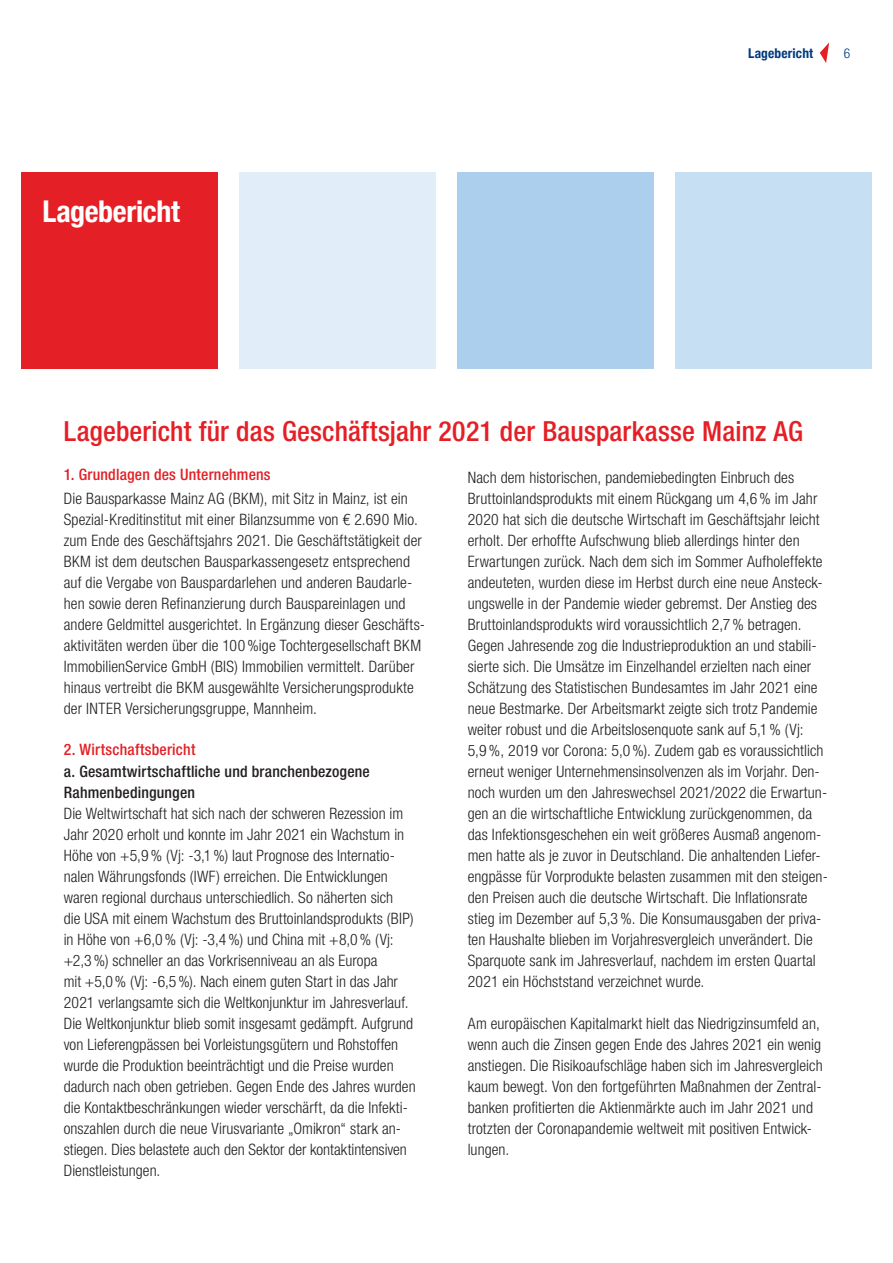
<style>
.page{position:relative;width:893px;height:1263px;background:#fff}
.page>*{position:absolute;margin:0;border:0;box-sizing:border-box;transform-origin:0 0}
.Register{font:700 condensed 30px "Helvetica Neue";letter-spacing:-.01em;color:#fff}
.Head___Norm{font:500 condensed 27.75px "Helvetica Neue LT Pro";letter-spacing:.005em;color:#e41f25}
.Copy_-_Inhalt{font:300 condensed 15.75px/21px "Helvetica Neue LT Pro";letter-spacing:.005em;color:#231f20}
.Copy_-_Sub_1{font:500 condensed 15.75px "Helvetica Neue LT Pro";letter-spacing:.01em;color:#e41f25}
.t1{font:700 condensed 13.5px "Helvetica Neue";letter-spacing:.01em;color:#013b7f}
.t2{font:300 condensed 13.5px "Helvetica Neue LT Pro";color:#013b7f}
.s1{font-weight:500}
</style>
<div class="page">
<div style="left:239px;top:172px;width:197px;height:197px;background:#e1edf8"></div>
<div style="left:21px;top:172px;width:197px;height:197px;background:#e41f25"></div>
<div style="left:457px;top:172px;width:197px;height:197px;background:#accfed"></div>
<div style="left:675px;top:172px;width:197px;height:197px;background:#c7dff2"></div>
<svg style="left:820px;top:42px;width:9px;height:21px"></svg>
<p class="Register" style="left:43px;top:187px;width:139px">Lagebericht</p>
<p class="t1" style="left:748px;top:42px;width:67px">Lagebericht</p>
<p class="t2" style="left:844px;top:45px;width:8px">6</p>
<p class="Head___Norm" style="left:64px;top:415px;width:741px">Lagebericht für das Geschäftsjahr 2021 der Bausparkasse Mainz AG</p>
<p class="Copy_-_Sub_1" style="left:64px;top:465px;width:208px">1. Grundlagen des Unternehmens</p>
<p class="Copy_-_Inhalt" style="left:64px;top:488px;width:363px">Die Bausparkasse Mainz AG (BKM), mit Sitz in Mainz, ist ein Spezial-Kreditinstitut mit einer Bilanzsumme von € 2.690 Mio. zum Ende des Geschäftsjahrs 2021. Die Geschäftstätigkeit der BKM ist dem deutschen Bausparkassengesetz entsprechend auf die Vergabe von Bauspardarlehen und anderen Baudarle&shy;hen sowie deren Refinanzierung durch Bauspareinlagen und andere Geldmittel ausgerichtet. In Ergänzung dieser Geschäfts&shy;aktivitäten werden über die 100 %ige Tochtergesellschaft BKM ImmobilienService GmbH (BIS) Immobilien vermittelt. Darüber hinaus vertreibt die BKM ausgewählte Versicherungsprodukte der INTER Versicherungsgruppe, Mannheim.</p>
<p class="Copy_-_Sub_1" style="left:64px;top:740px;width:133px">2. Wirtschaftsbericht</p>
<p class="Copy_-_Inhalt" style="left:64px;top:761px;width:353px"><span class="s1">a. Gesamtwirtschaftliche und branchenbezogene Rahmenbedingungen<br></span>Die Weltwirtschaft hat sich nach der schweren Rezession im Jahr 2020 erholt und konnte im Jahr 2021 ein Wachstum in Höhe von +5,9% (Vj: -3,1%) laut Prognose des Internatio&shy;nalen Währungsfonds (IWF) erreichen. Die Entwicklungen waren regional durchaus unterschiedlich. So näherten sich<br>die USA mit einem Wachstum des Bruttoinlandsprodukts (BIP) in Höhe von +6,0% (Vj: -3,4%) und China mit +8,0% (Vj: +2,3%) schneller an das Vorkrisenniveau an als Europa<br>mit +5,0% (Vj: -6,5%). Nach einem guten Start in das Jahr 2021 verlangsamte sich die Weltkonjunktur im Jahresverlauf.<br>Die Weltkonjunktur blieb somit insgesamt gedämpft. Aufgrund von Lieferengpässen bei Vorleistungsgütern und Rohstoffen wurde die Produktion beeinträchtigt und die Preise wurden dadurch nach oben getrieben. Gegen Ende des Jahres wurden die Kontaktbeschränkungen wieder verschärft, da die Infekti&shy;onszahlen durch die neue Virusvariante „Omikron“ stark an&shy;stiegen. Dies belastete auch den Sektor der kontaktintensiven Dienstleistungen.</p>
<p class="Copy_-_Inhalt" style="left:468px;top:467px;width:362px">Nach dem historischen, pandemiebedingten Einbruch des Bruttoinlandsprodukts mit einem Rückgang um 4,6% im Jahr 2020 hat sich die deutsche Wirtschaft im Geschäftsjahr leicht erholt. Der erhoffte Aufschwung blieb allerdings hinter den Erwartungen zurück. Nach dem sich im Sommer Aufholeffekte andeuteten, wurden diese im Herbst durch eine neue Ansteck&shy;ungswelle in der Pandemie wieder gebremst. Der Anstieg des Bruttoinlandsprodukts wird voraussichtlich 2,7% betragen.<br>Gegen Jahresende zog die Industrieproduktion an und stabili&shy;sierte sich. Die Umsätze im Einzelhandel erzielten nach einer Schätzung des Statistischen Bundesamtes im Jahr 2021 eine neue Bestmarke. Der Arbeitsmarkt zeigte sich trotz Pandemie weiter robust und die Arbeitslosenquote sank auf 5,1% (Vj:<br>5,9%, 2019 vor Corona: 5,0%). Zudem gab es voraussichtlich erneut weniger Unternehmensinsolvenzen als im Vorjahr. Den&shy;noch wurden um den Jahreswechsel 2021/2022 die Erwartun&shy;gen an die wirtschaftliche Entwicklung zurückgenommen, da das Infektionsgeschehen ein weit größeres Ausmaß angenom&shy;men hatte als je zuvor in Deutschland. Die anhaltenden Liefer&shy;engpässe für Vorprodukte belasten zusammen mit den steigen&shy;den Preisen auch die deutsche Wirtschaft. Die Inflationsrate stieg im Dezember auf 5,3%. Die Konsumausgaben der priva&shy;ten Haushalte blieben im Vorjahresvergleich unverändert. Die Sparquote sank im Jahresverlauf, nachdem im ersten Quartal 2021 ein Höchststand verzeichnet wurde.</p>
<p class="Copy_-_Inhalt" style="left:468px;top:1013px;width:356px">Am europäischen Kapitalmarkt hielt das Niedrigzinsumfeld an, wenn auch die Zinsen gegen Ende des Jahres 2021 ein wenig anstiegen. Die Risikoaufschläge haben sich im Jahresvergleich kaum bewegt. Von den fortgeführten Maßnahmen der Zentral&shy;banken profitierten die Aktienmärkte auch im Jahr 2021 und trotzten der Coronapandemie weltweit mit positiven Entwick&shy;lungen.</p>
</div>
